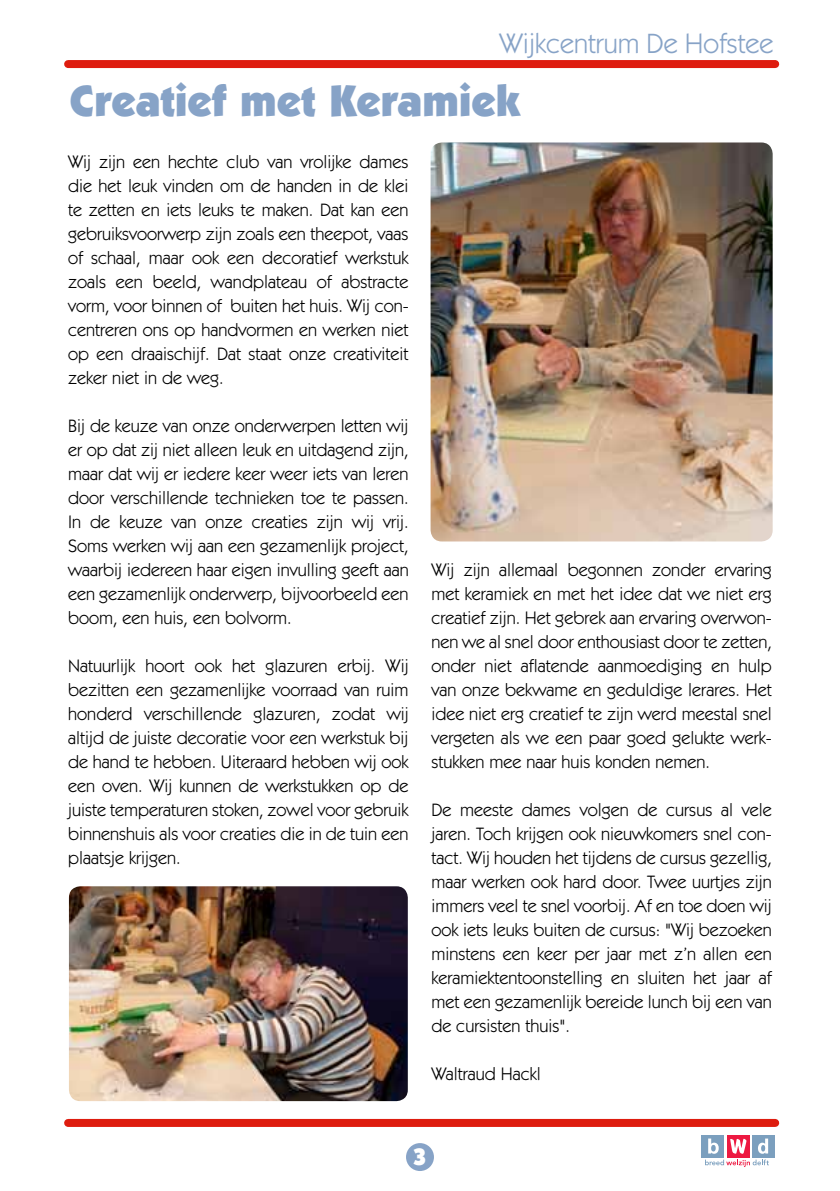
<style>
.page{position:relative;width:840px;height:1191px;background:#fff}
.page>*{position:absolute;margin:0;border:0;box-sizing:border-box;transform-origin:0 0}
.t1{font:900 44px "Itc Kabel";color:#87a3c7}
.t2{font:28px "Itc Kabel";color:#87a3c7}
.t3{font:900 24px "Itc Kabel";color:#fff}
.t4{font:18px/24px "Itc Kabel";color:#000;text-align:justify}
</style>
<div class="page">
<img style="left:430px;top:142px;width:342px;height:399px">
<div style="left:68px;top:1119px;width:706px;height:8px;background:#de1c0f"></div>
<div style="left:68px;top:60px;width:706px;height:8px;background:#de1c0f"></div>
<img style="left:69px;top:886px;width:338px;height:215px">
<div style="left:406px;top:1143px;width:27px;height:28px;background:#87a3c7;border-radius:50%"></div>
<div style="left:701px;top:1134px;width:22px;height:23px;background:#7b9fbe"></div>
<div style="left:726px;top:1134px;width:23px;height:23px;background:#ed1941"></div>
<div style="left:752px;top:1134px;width:22px;height:23px;background:#7b9fbe"></div>
<svg style="left:704px;top:1138px;width:64px;height:29px"></svg>
<h2 class="t2" style="left:499px;top:27px;width:275px">Wijkcentrum De Hofstee</h2>
<h1 class="t1" style="left:70px;top:74px;width:451px">Creatief met Keramiek</h1>
<p class="t4" style="left:68px;top:150px;width:342px">Wij zijn een hechte club van vrolijke dames die het leuk vinden om de handen in de klei te zetten en iets leuks te maken. Dat kan een gebruiksvoorwerp zijn zoals een theepot, vaas of schaal, maar ook een decoratief werkstuk zoals een beeld, wandplateau of abstracte vorm, voor binnen of buiten het huis. Wij con&shy;centreren ons op handvormen en werken niet op een draaischijf. Dat staat onze creativiteit zeker niet in de weg.</p>
<p class="t4" style="left:68px;top:414px;width:342px">Bij de keuze van onze onderwerpen letten wij er op dat zij niet alleen leuk en uitdagend zijn, maar dat wij er iedere keer weer iets van leren door verschillende technieken toe te passen.<br>In de keuze van onze creaties zijn wij vrij.<br>Soms werken wij aan een gezamenlijk project, waarbij iedereen haar eigen invulling geeft aan een gezamenlijk onderwerp, bijvoorbeeld een boom, een huis, een bolvorm.</p>
<p class="t4" style="left:68px;top:653px;width:342px">Natuurlijk hoort ook het glazuren erbij. Wij bezitten een gezamenlijke voorraad van ruim honderd verschillende glazuren, zodat wij altijd de juiste decoratie voor een werkstuk bij de hand te hebben. Uiteraard hebben wij ook een oven. Wij kunnen de werkstukken op de juiste temperaturen stoken, zowel voor gebruik binnenshuis als voor creaties die in de tuin een plaatsje krijgen.</p>
<p class="t4" style="left:431px;top:558px;width:342px">Wij zijn allemaal begonnen zonder ervaring met keramiek en met het idee dat we niet erg creatief zijn. Het gebrek aan ervaring overwon&shy;nen we al snel door enthousiast door te zetten, onder niet aflatende aanmoediging en hulp van onze bekwame en geduldige lerares. Het idee niet erg creatief te zijn werd meestal snel vergeten als we een paar goed gelukte werk&shy;stukken mee naar huis konden nemen.</p>
<p class="t4" style="left:431px;top:798px;width:342px">De meeste dames volgen de cursus al vele jaren. Toch krijgen ook nieuwkomers snel con&shy;tact. Wij houden het tijdens de cursus gezellig, maar werken ook hard door. Twee uurtjes zijn immers veel te snel voorbij. Af en toe doen wij ook iets leuks buiten de cursus: "Wij bezoeken minstens een keer per jaar met z’n allen een keramiektentoonstelling en sluiten het jaar af met een gezamenlijk bereide lunch bij een van de cursisten thuis".</p>
<p class="t4" style="left:431px;top:1061px;width:111px">Waltraud Hackl</p>
<h3 class="t3" style="left:413px;top:1142px;width:15px">3</h3>
</div>
